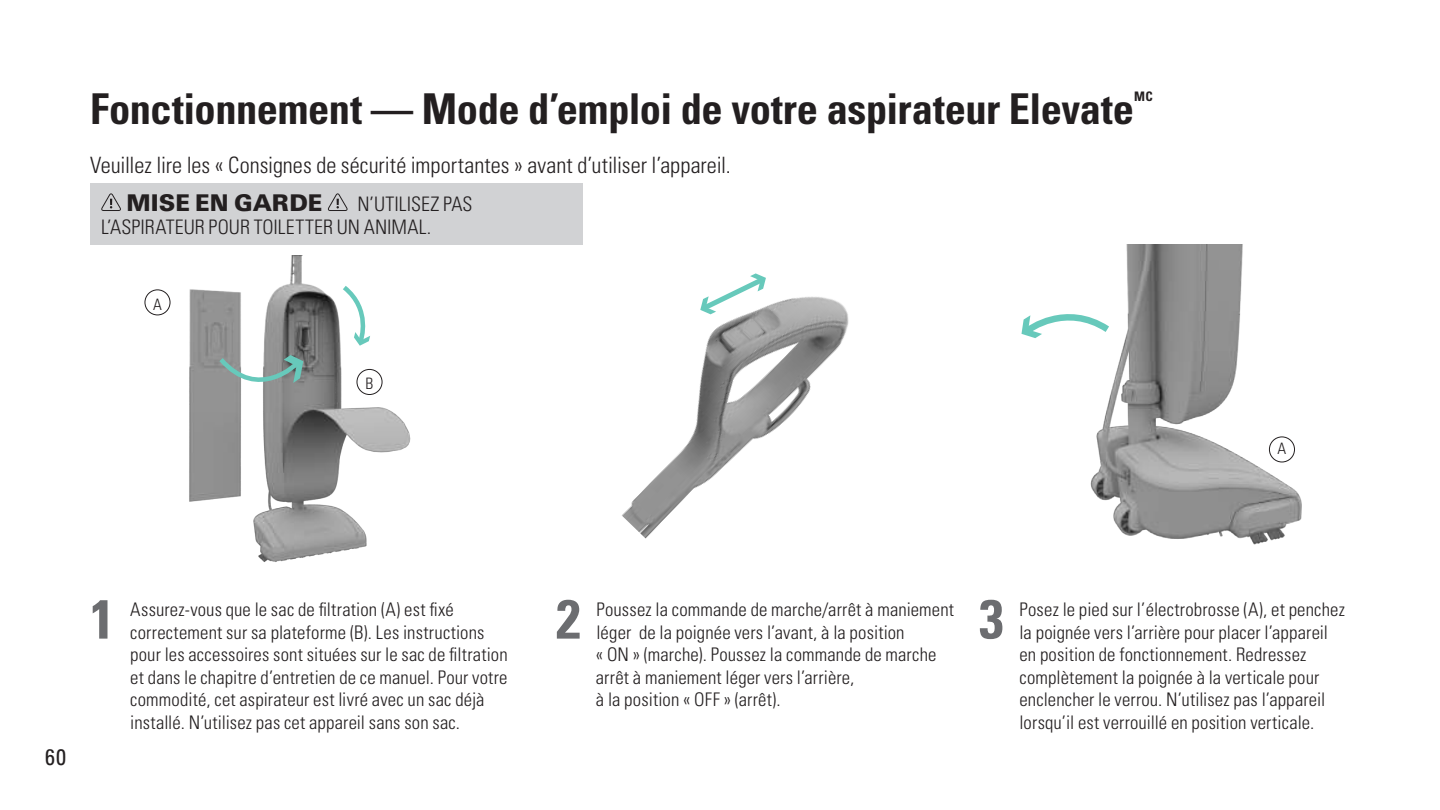
<style>
.page{position:relative;width:1440px;height:810px;background:#fff}
.page>*{position:absolute;margin:0;border:0;box-sizing:border-box;transform-origin:0 0}
.t1{font:700 condensed 55px "Univers";color:#6c6d70}
.t2{font:700 condensed 42.5px "Univers";letter-spacing:-.01em;color:#231f20}
.t3{font:25px "Univers U75";letter-spacing:.005em;color:#231f20}
.t4{font:300 condensed 22.5px "Univers LT Std";color:#231f20}
.t5{font:condensed 22.5px "Univers LT Std";color:#231f20}
.t6{font:300 condensed 20px/22.5px "Univers LT Std";letter-spacing:.005em;color:#231f20}
.t7{font:300 condensed 18.75px/22.5px "Univers LT Std";letter-spacing:.01em;color:#231f20}
.t8{font:300 condensed 15.75px "Univers LT Std";color:#231f20}
.t9{font:700 condensed 13px "Univers";color:#231f20}
</style>
<div class="page">
<img style="left:158px;top:256px;width:253px;height:306px">
<img style="left:582px;top:183px;width:267px;height:356px">
<img style="left:1090px;top:245px;width:212px;height:300px">
<div style="left:90px;top:183px;width:492px;height:62px;background:#d1d2d4"></div>
<svg style="left:101px;top:193px;width:20px;height:18px"></svg>
<svg style="left:328px;top:193px;width:20px;height:18px"></svg>
<div style="left:145px;top:289px;width:25px;height:26px;border:1px solid #231f20;border-radius:50%"></div>
<div style="left:357px;top:369px;width:26px;height:26px;border:1px solid #231f20;border-radius:50%"></div>
<div style="left:1269px;top:436px;width:26px;height:26px;border:1px solid #231f20;border-radius:50%"></div>
<svg style="left:1021px;top:302px;width:95px;height:36px"></svg>
<svg style="left:338px;top:281px;width:34px;height:65px"></svg>
<svg style="left:698px;top:273px;width:70px;height:41px"></svg>
<svg style="left:215px;top:353px;width:88px;height:49px"></svg>
<h2 class="t2" style="left:90px;top:83px;width:1045px">Fonctionnement — Mode d’emploi de votre aspirateur Elevate</h2>
<p class="t9" style="left:1134px;top:89px;width:20px">MC</p>
<p class="t4" style="left:90px;top:151px;width:642px">Veuillez lire les « Consignes de sécurité importantes » avant d’utiliser l’appareil.</p>
<h3 class="t3" style="left:126px;top:186px;width:197px">MISE EN GARDE</h3>
<p class="t6" style="left:101px;top:193px;width:373px;text-indent:256px">N’UTILISEZ PAS<br>L’ASPIRATEUR POUR TOILETTER UN ANIMAL.</p>
<p class="t8" style="left:153px;top:295px;width:10px">A</p>
<p class="t8" style="left:366px;top:374px;width:9px">B</p>
<p class="t8" style="left:1278px;top:439px;width:10px">A</p>
<p class="t5" style="left:45px;top:743px;width:23px">60</p>
<h1 class="t1" style="left:90px;top:585px;width:26px">1</h1>
<p class="t7" style="left:130px;top:598px;width:379px">Assurez-vous que le sac de filtration (A) est fixé correctement sur sa plateforme (B). Les instructions pour les accessoires sont situées sur le sac de filtration et dans le chapitre d’entretien de ce manuel. Pour votre commodité, cet aspirateur est livré avec un sac déjà installé. N’utilisez pas cet appareil sans son sac.</p>
<h1 class="t1" style="left:979px;top:585px;width:26px">3</h1>
<p class="t7" style="left:1019px;top:598px;width:327px">Posez le pied sur l’électrobrosse (A), et penchez la poignée vers l’arrière pour placer l’appareil en position de fonctionnement. Redressez complètement la poignée à la verticale pour enclencher le verrou. N’utilisez pas l’appareil lorsqu’il est verrouillé en position verticale.</p>
<h1 class="t1" style="left:556px;top:585px;width:26px">2</h1>
<p class="t7" style="left:596px;top:598px;width:360px">Poussez la commande de marche/arrêt à maniement léger de la poignée vers l’avant, à la position<br>« ON » (marche). Poussez la commande de marche arrêt à maniement léger vers l’arrière,<br>à la position « OFF » (arrêt).</p>
</div>
